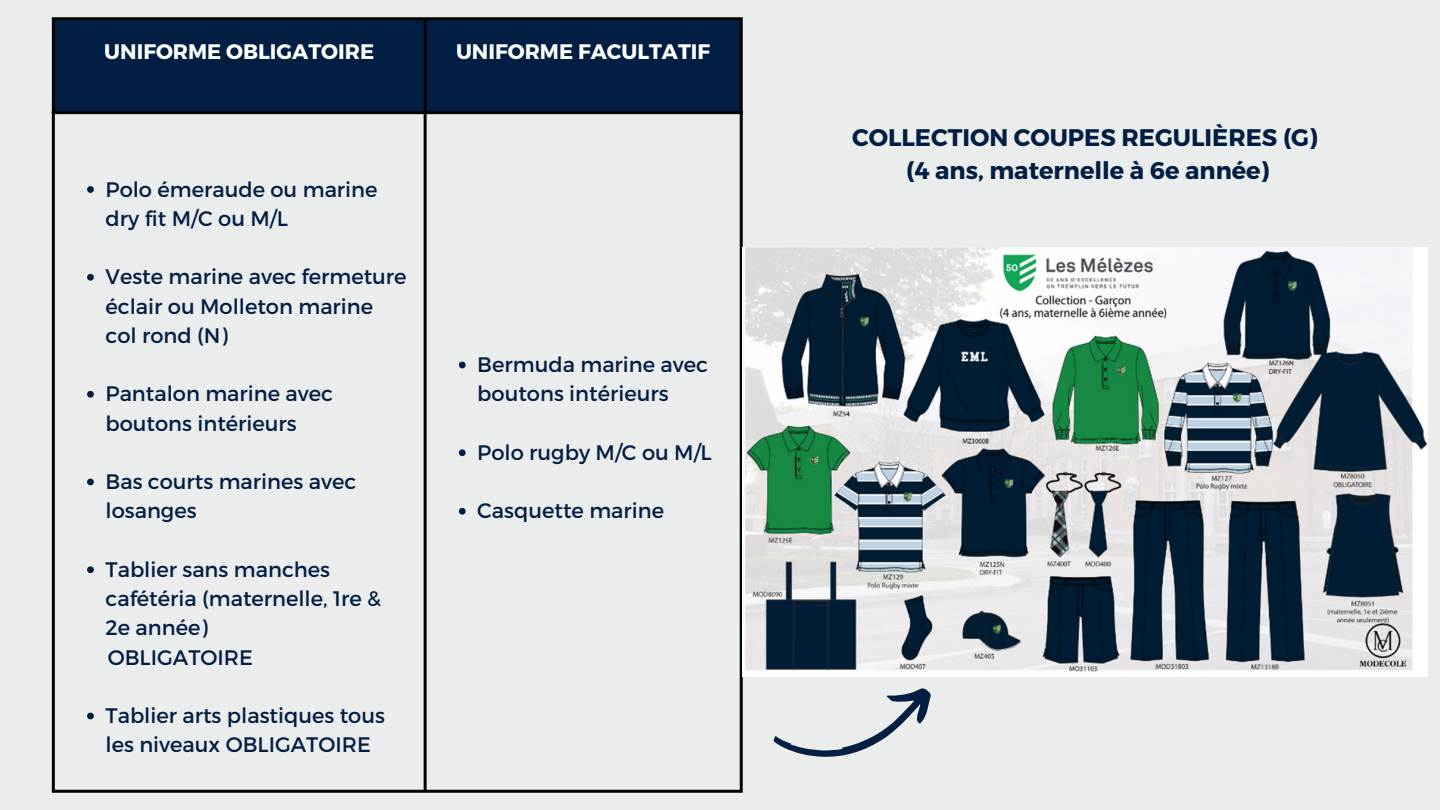
<style>
.page{position:relative;width:1440px;height:810px;background:#ebeded}
.page>*{position:absolute;margin:0;border:0;box-sizing:border-box;transform-origin:0 0}
.t1{font:700 24px/33px "Montserrat";color:#021f43;text-align:center}
.t2{font:21px/29.2px "Montserrat";color:#021f43}
.t3{font:700 21px "Montserrat";color:#fff}
</style>
<div class="page">
<div style="left:55px;top:20px;width:685px;height:91px;background:#021f43"></div>
<svg style="left:87px;top:186px;width:7px;height:7px"></svg>
<svg style="left:87px;top:274px;width:7px;height:7px"></svg>
<svg style="left:87px;top:391px;width:7px;height:7px"></svg>
<svg style="left:87px;top:479px;width:7px;height:6px"></svg>
<svg style="left:87px;top:566px;width:7px;height:7px"></svg>
<svg style="left:87px;top:713px;width:7px;height:6px"></svg>
<svg style="left:459px;top:362px;width:7px;height:6px"></svg>
<svg style="left:459px;top:449px;width:7px;height:7px"></svg>
<svg style="left:459px;top:508px;width:7px;height:7px"></svg>
<hr style="left:52px;top:20px;width:3px;height:770px;background:#000">
<hr style="left:424px;top:20px;width:3px;height:770px;background:#000">
<hr style="left:740px;top:20px;width:3px;height:770px;background:#000">
<hr style="left:52px;top:17px;width:691px;height:3px;background:#000">
<hr style="left:52px;top:111px;width:691px;height:3px;background:#000">
<hr style="left:52px;top:790px;width:691px;height:3px;background:#000">
<svg style="left:773px;top:688px;width:158px;height:69px"></svg>
<img style="left:743px;top:248px;width:684px;height:429px">
<p class="t3" style="left:104px;top:38px;width:271px">UNIFORME OBLIGATOIRE</p>
<p class="t3" style="left:456px;top:38px;width:256px">UNIFORME FACULTATIF</p>
<p class="t2" style="left:106px;top:174px;width:273px">Polo émeraude ou marine dry fit M/C ou M/L</p>
<p class="t2" style="left:106px;top:261px;width:303px">Veste marine avec fermeture éclair ou Molleton marine col rond (N)</p>
<p class="t2" style="left:106px;top:378px;width:229px">Pantalon marine avec boutons intérieurs</p>
<p class="t2" style="left:106px;top:466px;width:252px">Bas courts marines avec losanges</p>
<p class="t2" style="left:106px;top:554px;width:277px">Tablier sans manches cafétéria (maternelle, 1re &amp;<br>2e année)</p>
<p class="t2" style="left:108px;top:642px;width:147px">OBLIGATOIRE</p>
<p class="t2" style="left:106px;top:700px;width:281px">Tablier arts plastiques tous les niveaux OBLIGATOIRE</p>
<p class="t2" style="left:477px;top:349px;width:232px">Bermuda marine avec boutons intérieurs</p>
<p class="t2" style="left:477px;top:437px;width:236px">Polo rugby M/C ou M/L</p>
<p class="t2" style="left:477px;top:495px;width:188px">Casquette marine</p>
<p class="t1" style="left:852px;top:120px;width:467px">COLLECTION COUPES REGULIÈRES (G) (4 ans, maternelle à 6e année)</p>
</div>
